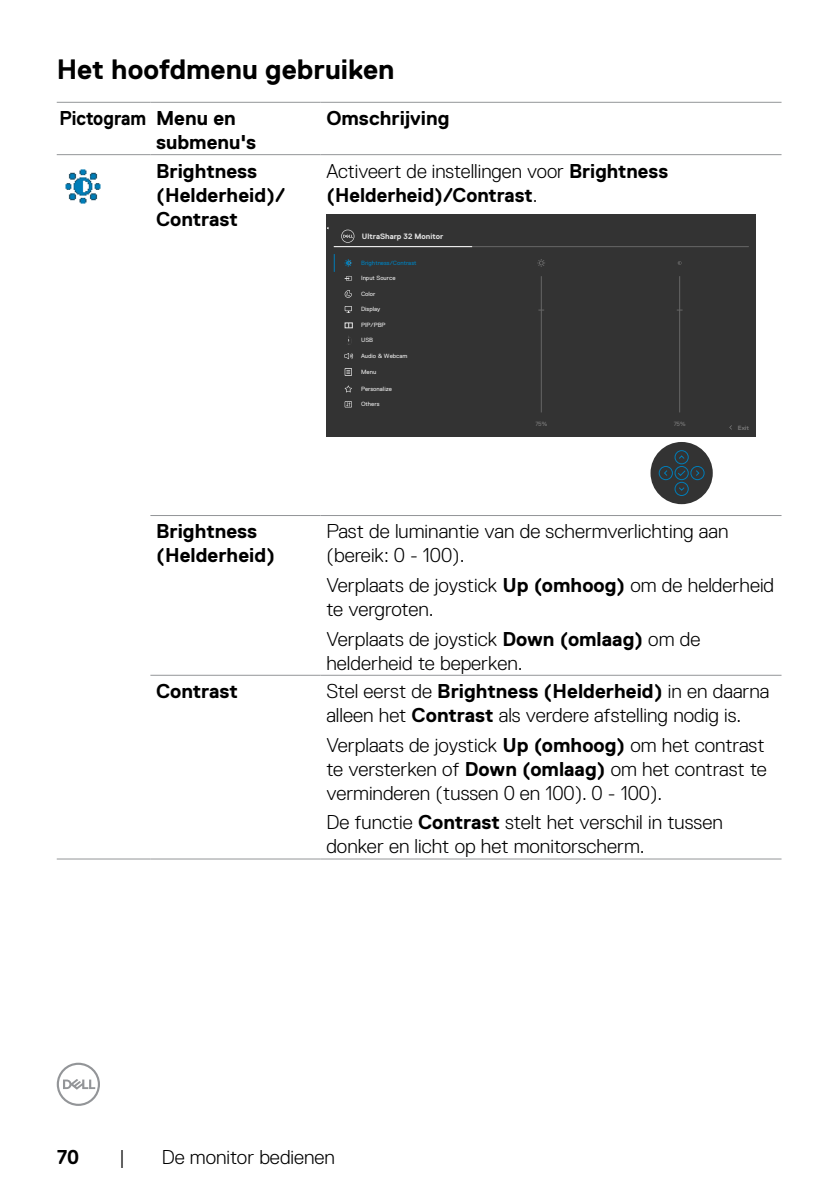
<style>
.page{position:relative;width:840px;height:1191px;background:#fff}
.page>*{position:absolute;margin:0;border:0;box-sizing:border-box;transform-origin:0 0}
.t1{font:700 28px "Dell Replica";color:#000}
.t2{font:300 20px/24px "Dell Replica";color:#000}
.t3{font:700 20px/24px "Dell Replica";color:#000}
.t4{font:700 20px/24px "Dell Replica";color:#000;scale:.9 1}
.t5{font:700 7.8px "Dell Replica";color:#e4e4e4}
.t6{font:6.2px "Dell Replica";color:#e4e4e4}
.t7{font:6.2px "Dell Replica";color:#007db8}
.t8{font:6.2px "Dell Replica";color:#777}
.t9{font:700 6.2px "Dell Replica";color:#777}
.s1{font-weight:300}
.s2{font-weight:700}
</style>
<div class="page">
<svg style="left:57px;top:1062px;width:43px;height:44px"></svg>
<hr style="left:57px;top:102px;width:93px;height:1px;background:#939598">
<hr style="left:150px;top:102px;width:170px;height:1px;background:#939598">
<hr style="left:320px;top:102px;width:461px;height:1px;background:#939598">
<hr style="left:57px;top:154px;width:93px;height:1px;background:#939598">
<hr style="left:150px;top:154px;width:170px;height:1px;background:#939598">
<hr style="left:320px;top:154px;width:461px;height:1px;background:#939598">
<hr style="left:150px;top:515px;width:170px;height:1px;background:#939598">
<hr style="left:320px;top:515px;width:461px;height:1px;background:#939598">
<hr style="left:150px;top:675px;width:170px;height:1px;background:#939598">
<hr style="left:320px;top:675px;width:461px;height:1px;background:#939598">
<hr style="left:57px;top:858px;width:93px;height:1px;background:#939598">
<hr style="left:150px;top:858px;width:170px;height:1px;background:#939598">
<hr style="left:320px;top:858px;width:461px;height:1px;background:#939598">
<img style="left:65px;top:169px;width:36px;height:35px">
<div style="left:326px;top:214px;width:429px;height:223px;background:#333"></div>
<div style="left:650px;top:442px;width:62px;height:62px;background:#333;border-radius:50%"></div>
<svg style="left:333px;top:254px;width:1px;height:18px"></svg>
<svg style="left:344px;top:276px;width:8px;height:5px"></svg>
<svg style="left:344px;top:290px;width:8px;height:8px"></svg>
<svg style="left:344px;top:259px;width:8px;height:8px"></svg>
<svg style="left:344px;top:306px;width:8px;height:5px"></svg>
<svg style="left:345px;top:307px;width:6px;height:6px"></svg>
<hr style="left:333px;top:246px;width:415px;height:1px;background:#666">
<hr style="left:333px;top:246px;width:139px;height:1px;background:#fff">
<div style="left:674px;top:466px;width:14px;height:14px;border:1px solid #007db8;border-radius:50%"></div>
<div style="left:674px;top:482px;width:14px;height:14px;border:1px solid #007db8;border-radius:50%"></div>
<div style="left:658px;top:466px;width:14px;height:14px;border:1px solid #007db8;border-radius:50%"></div>
<div style="left:690px;top:466px;width:14px;height:14px;border:1px solid #007db8;border-radius:50%"></div>
<svg style="left:679px;top:487px;width:5px;height:4px"></svg>
<div style="left:674px;top:450px;width:14px;height:14px;border:1px solid #007db8;border-radius:50%"></div>
<svg style="left:696px;top:470px;width:3px;height:6px"></svg>
<svg style="left:676px;top:469px;width:10px;height:8px"></svg>
<svg style="left:537px;top:259px;width:8px;height:8px"></svg>
<hr style="left:540px;top:276px;width:1px;height:136px;background:#666">
<hr style="left:678px;top:276px;width:1px;height:136px;background:#666">
<svg style="left:344px;top:322px;width:8px;height:6px"></svg>
<svg style="left:344px;top:385px;width:8px;height:7px"></svg>
<svg style="left:344px;top:401px;width:8px;height:6px"></svg>
<svg style="left:345px;top:402px;width:6px;height:5px"></svg>
<svg style="left:344px;top:368px;width:8px;height:8px"></svg>
<svg style="left:345px;top:369px;width:6px;height:6px"></svg>
<svg style="left:344px;top:353px;width:9px;height:6px"></svg>
<svg style="left:341px;top:230px;width:13px;height:13px"></svg>
<h1 class="t1" style="left:57px;top:53px;width:339px">Het hoofdmenu gebruiken</h1>
<p class="t4" style="left:156px;top:106px;width:113px;text-indent:-96px">Pictogram Menu en submenu's</p>
<p class="t3" style="left:326px;top:106px;width:125px">Omschrijving</p>
<p class="t3" style="left:156px;top:159px;width:131px">Brightness (Helderheid)/<br>Contrast</p>
<p class="t3" style="left:326px;top:159px;width:343px"><span class="s1">Activeert de instellingen voor</span> Brightness (Helderheid)/Contrast<span class="s1">.</span></p>
<p class="t5" style="left:362px;top:232px;width:83px">UltraSharp 32 Monitor</p>
<p class="t7" style="left:361px;top:259px;width:57px">Brightness/Contrast</p>
<p class="t6" style="left:361px;top:275px;width:36px">Input Source</p>
<p class="t6" style="left:361px;top:290px;width:16px">Color</p>
<p class="t6" style="left:361px;top:306px;width:21px">Display</p>
<p class="t6" style="left:361px;top:322px;width:26px">PIP/PBP</p>
<p class="t6" style="left:361px;top:336px;width:14px">USB</p>
<p class="t6" style="left:361px;top:352px;width:48px">Audio &amp; Webcam</p>
<p class="t6" style="left:361px;top:368px;width:17px">Menu</p>
<p class="t6" style="left:361px;top:385px;width:32px">Personalize</p>
<p class="t6" style="left:361px;top:401px;width:20px">Others</p>
<p class="t8" style="left:535px;top:420px;width:13px">75%</p>
<p class="t8" style="left:673px;top:420px;width:13px">75%</p>
<p class="t9" style="left:737px;top:424px;width:13px">Exit</p>
<p class="t3" style="left:156px;top:519px;width:120px">Brightness (Helderheid)</p>
<p class="t2" style="left:326px;top:519px;width:403px">Past de luminantie van de schermverlichting aan (bereik: 0 - 100).</p>
<p class="t2" style="left:326px;top:573px;width:449px">Verplaats de joystick <span class="s2">Up (omhoog)</span> om de helderheid te vergroten.</p>
<p class="t2" style="left:326px;top:627px;width:375px">Verplaats de joystick <span class="s2">Down (omlaag)</span> om de helderheid te beperken.</p>
<p class="t3" style="left:156px;top:679px;width:83px">Contrast</p>
<p class="t2" style="left:326px;top:679px;width:444px">Stel eerst de <span class="s2">Brightness (Helderheid)</span> in en daarna alleen het <span class="s2">Contrast</span> als verdere afstelling nodig is.</p>
<p class="t2" style="left:326px;top:733px;width:441px;text-align:justify">Verplaats de joystick <span class="s2">Up (omhoog)</span> om het contrast te versterken of <span class="s2">Down (omlaag)</span> om het contrast te verminderen (tussen 0 en 100). 0 - 100).</p>
<p class="t2" style="left:326px;top:810px;width:397px">De functie <span class="s2">Contrast</span> stelt het verschil in tussen donker en licht op het monitorscherm.</p>
<p class="t3" style="left:57px;top:1145px;width:24px">70</p>
<p class="t2" style="left:119px;top:1145px;width:7px">|</p>
<p class="t2" style="left:161px;top:1145px;width:175px">De monitor bedienen</p>
</div>
